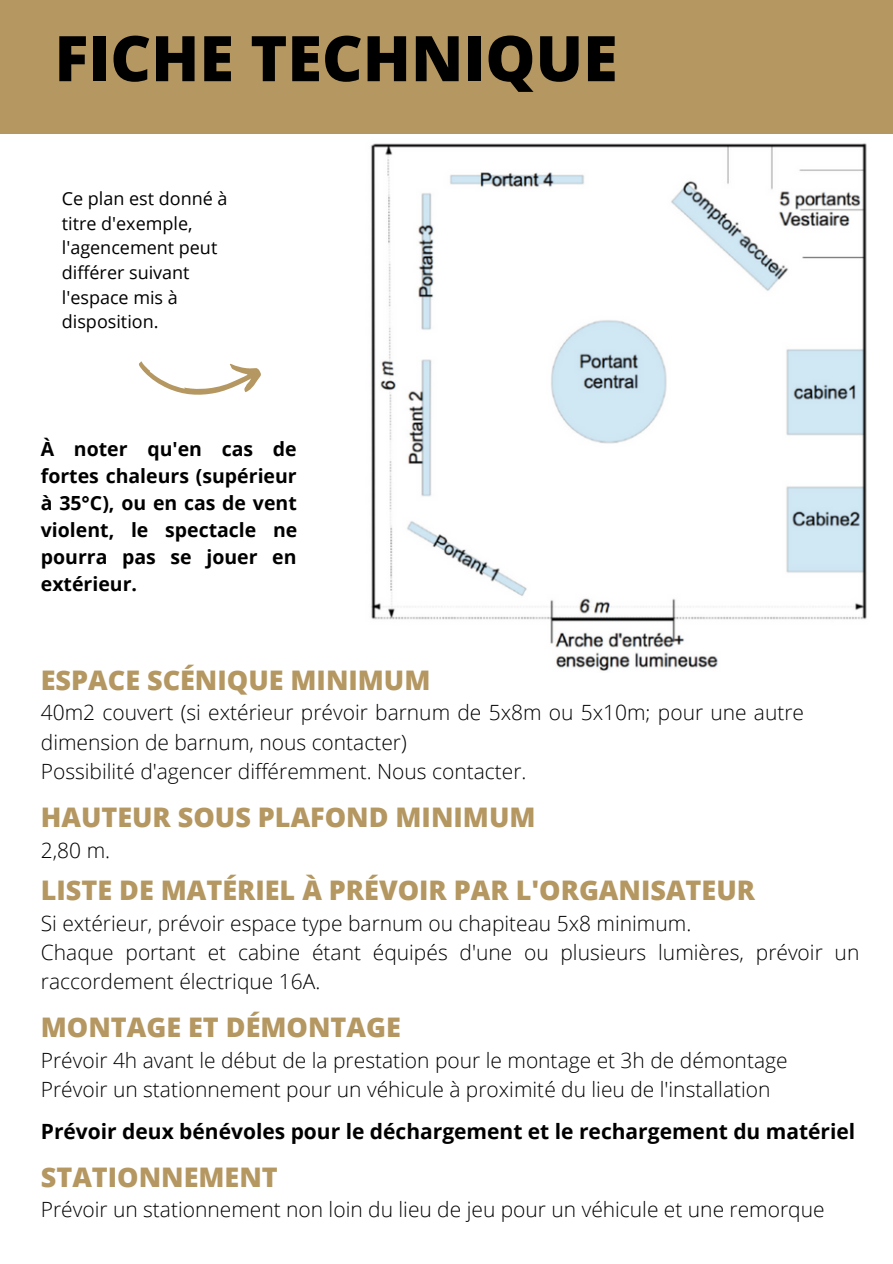
<style>
.page{position:relative;width:893px;height:1264px;background:#fff}
.page>*{position:absolute;margin:0;border:0;box-sizing:border-box;transform-origin:0 0}
.t1{font:800 63px "Open Sans";color:#000}
.t2{font:800 27px "Open Sans";color:#b49761}
.t3{font:300 21px/29.2px "Open Sans";color:#000}
.t4{font:700 21px "Open Sans";color:#000}
.t5{font:700 19.5px/27px "Open Sans";color:#000;text-align:justify}
.t6{font:18px/24.8px "Open Sans";color:#000}
</style>
<div class="page">
<img style="left:371px;top:143px;width:496px;height:528px">
<div style="left:0;top:0;width:892px;height:134px;background:#b49761"></div>
<svg style="left:139px;top:361px;width:122px;height:34px"></svg>
<h1 class="t1" style="left:54px;top:14px;width:564px">FICHE TECHNIQUE</h1>
<p class="t6" style="left:62px;top:185px;width:167px">Ce plan est donné à titre d'exemple, l'agencement peut différer suivant l'espace mis à disposition.</p>
<p class="t5" style="left:41px;top:435px;width:258px">À noter qu'en cas de fortes chaleurs (supérieur à 35°C), ou en cas de vent violent, le spectacle ne pourra pas se jouer en extérieur.</p>
<p class="t2" style="left:41px;top:660px;width:391px">ESPACE SCÉNIQUE MINIMUM</p>
<p class="t3" style="left:41px;top:697px;width:764px">40m2 couvert (si extérieur prévoir barnum de 5x8m ou 5x10m; pour une autre dimension de barnum, nous contacter)<br>Possibilité d'agencer différemment. Nous contacter.</p>
<p class="t2" style="left:41px;top:798px;width:496px">HAUTEUR SOUS PLAFOND MINIMUM</p>
<p class="t3" style="left:41px;top:834px;width:71px">2,80 m.</p>
<p class="t2" style="left:41px;top:871px;width:715px">LISTE DE MATÉRIEL À PRÉVOIR PAR L'ORGANISATEUR</p>
<p class="t3" style="left:41px;top:908px;width:820px">Si extérieur, prévoir espace type barnum ou chapiteau 5x8 minimum.<br>Chaque portant et cabine étant équipés d'une ou plusieurs lumières, prévoir un raccordement électrique 16A.</p>
<p class="t2" style="left:41px;top:1008px;width:361px">MONTAGE ET DÉMONTAGE</p>
<p class="t3" style="left:41px;top:1045px;width:748px">Prévoir 4h avant le début de la prestation pour le montage et 3h de démontage<br>Prévoir un stationnement pour un véhicule à proximité du lieu de l'installation</p>
<p class="t4" style="left:41px;top:1116px;width:816px">Prévoir deux bénévoles pour le déchargement et le rechargement du matériel</p>
<p class="t2" style="left:41px;top:1157px;width:238px">STATIONNEMENT</p>
<p class="t3" style="left:41px;top:1194px;width:785px">Prévoir un stationnement non loin du lieu de jeu pour un véhicule et une remorque</p>
</div>
